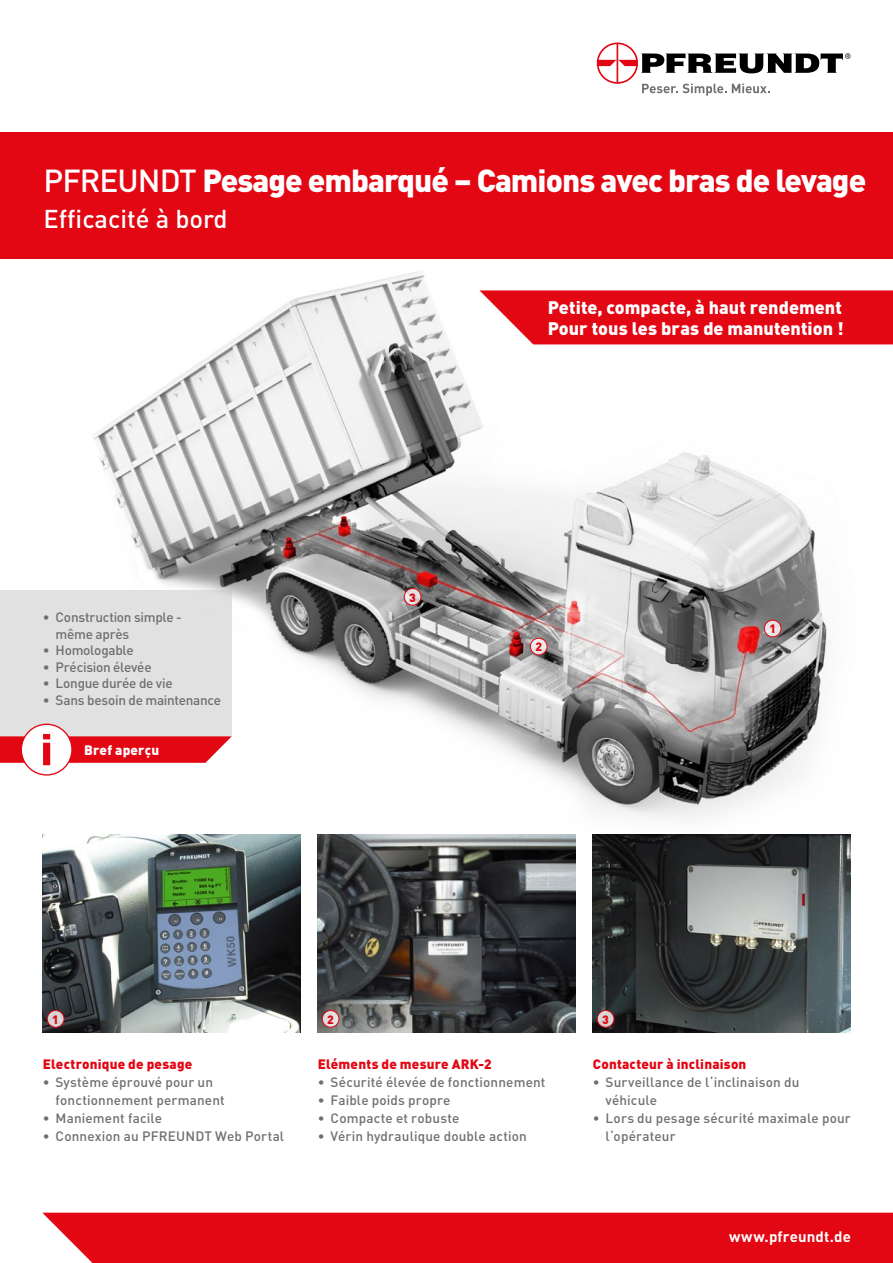
<style>
.page{position:relative;width:893px;height:1263px;background:#fff}
.page>*{position:absolute;margin:0;border:0;box-sizing:border-box;transform-origin:0 0}
.t1{font:900 31.5px "DIN";letter-spacing:-.03em;color:#fff}
.t2{font:500 25.5px "DIN";color:#fff}
.t3{font:900 18px/21px "DIN";color:#fff}
.t4{font:700 15px "DIN";letter-spacing:.01em;color:#fff}
.t5{font:500 13.5px/18px "DIN";letter-spacing:.01em;color:#706f6f}
.t6{font:500 13.5px/16.5px "DIN";letter-spacing:-.02em;color:#706f6f}
.t7{font:900 13.5px "DIN";letter-spacing:.015em;color:#e30613}
.t8{font:900 13.5px "DIN";letter-spacing:.015em;color:#fff}
.t9{font:900 12px "DIN";color:#e30613}
.s1{font-weight:500}
</style>
<div class="page">
<img style="left:318px;top:835px;width:258px;height:197px">
<img style="left:593px;top:835px;width:258px;height:197px">
<img style="left:43px;top:835px;width:258px;height:198px">
<img style="left:0;top:271px;width:889px;height:548px">
<svg style="left:47px;top:1010px;width:17px;height:17px"></svg>
<div style="left:47px;top:1010px;width:17px;height:17px;border:1px solid #e30613;border-radius:50%"></div>
<svg style="left:764px;top:620px;width:17px;height:17px"></svg>
<div style="left:764px;top:620px;width:17px;height:17px;border:1px solid #e30613;border-radius:50%"></div>
<svg style="left:530px;top:638px;width:17px;height:17px"></svg>
<div style="left:530px;top:638px;width:17px;height:17px;border:1px solid #e30613;border-radius:50%"></div>
<svg style="left:404px;top:588px;width:17px;height:17px"></svg>
<div style="left:404px;top:588px;width:17px;height:17px;border:1px solid #e30613;border-radius:50%"></div>
<svg style="left:597px;top:1010px;width:17px;height:17px"></svg>
<div style="left:597px;top:1010px;width:17px;height:17px;border:1px solid #e30613;border-radius:50%"></div>
<svg style="left:322px;top:1010px;width:17px;height:17px"></svg>
<div style="left:322px;top:1010px;width:17px;height:17px;border:1px solid #e30613;border-radius:50%"></div>
<svg style="left:479px;top:290px;width:414px;height:54px;background:#e51824"></svg>
<div style="left:0;top:133px;width:893px;height:126px;background:#e30613"></div>
<div style="left:42px;top:1213px;width:851px;height:50px;background:#e30613"></div>
<svg style="left:597px;top:43px;width:253px;height:53px"></svg>
<h1 class="t1" style="left:44px;top:159px;width:824px"><span class="s1">PFREUNDT</span> Pesage embarqué – Camions avec bras de levage</h1>
<h2 class="t2" style="left:44px;top:202px;width:186px">Efficacité à bord</h2>
<h3 class="t3" style="left:548px;top:296px;width:297px">Petite, compacte, à haut rendement<br>Pour tous les bras de manutention !</h3>
<p class="t6" style="left:56px;top:609px;width:128px;text-indent:-13px">• Construction simple - même après</p>
<p class="t6" style="left:43px;top:642px;width:92px">• Homologable</p>
<p class="t6" style="left:43px;top:658px;width:110px">• Précision élevée</p>
<p class="t6" style="left:43px;top:675px;width:131px">• Longue durée de vie</p>
<p class="t6" style="left:43px;top:691px;width:180px">• Sans besoin de maintenance</p>
<p class="t8" style="left:84px;top:741px;width:77px">Bref aperçu</p>
<p class="t9" style="left:409px;top:589px;width:8px">3</p>
<p class="t9" style="left:535px;top:639px;width:8px">2</p>
<p class="t9" style="left:769px;top:621px;width:8px">1</p>
<p class="t9" style="left:52px;top:1011px;width:8px">1</p>
<p class="t7" style="left:43px;top:1055px;width:151px">Electronique de pesage</p>
<p class="t5" style="left:56px;top:1072px;width:171px;text-indent:-13px">• Système éprouvé pour un fonctionnement permanent</p>
<p class="t5" style="left:43px;top:1108px;width:121px">• Maniement facile</p>
<p class="t5" style="left:43px;top:1126px;width:243px">• Connexion au PFREUNDT Web Portal</p>
<p class="t9" style="left:327px;top:1011px;width:8px">2</p>
<p class="t9" style="left:602px;top:1011px;width:8px">3</p>
<p class="t7" style="left:318px;top:1055px;width:175px">Eléments de mesure ARK-2</p>
<p class="t5" style="left:318px;top:1072px;width:229px">• Sécurité élevée de fonctionnement</p>
<p class="t5" style="left:318px;top:1090px;width:134px">• Faible poids propre</p>
<p class="t5" style="left:318px;top:1108px;width:143px">• Compacte et robuste</p>
<p class="t5" style="left:318px;top:1126px;width:211px">• Vérin hydraulique double action</p>
<p class="t7" style="left:593px;top:1055px;width:155px">Contacteur à inclinaison</p>
<p class="t5" style="left:606px;top:1072px;width:195px;text-indent:-13px">• Surveillance de l‘inclinaison du véhicule</p>
<p class="t5" style="left:606px;top:1108px;width:247px;text-indent:-13px">• Lors du pesage sécurité maximale pour l‘opérateur</p>
<p class="t4" style="left:729px;top:1227px;width:123px">www.pfreundt.de</p>
</div>
